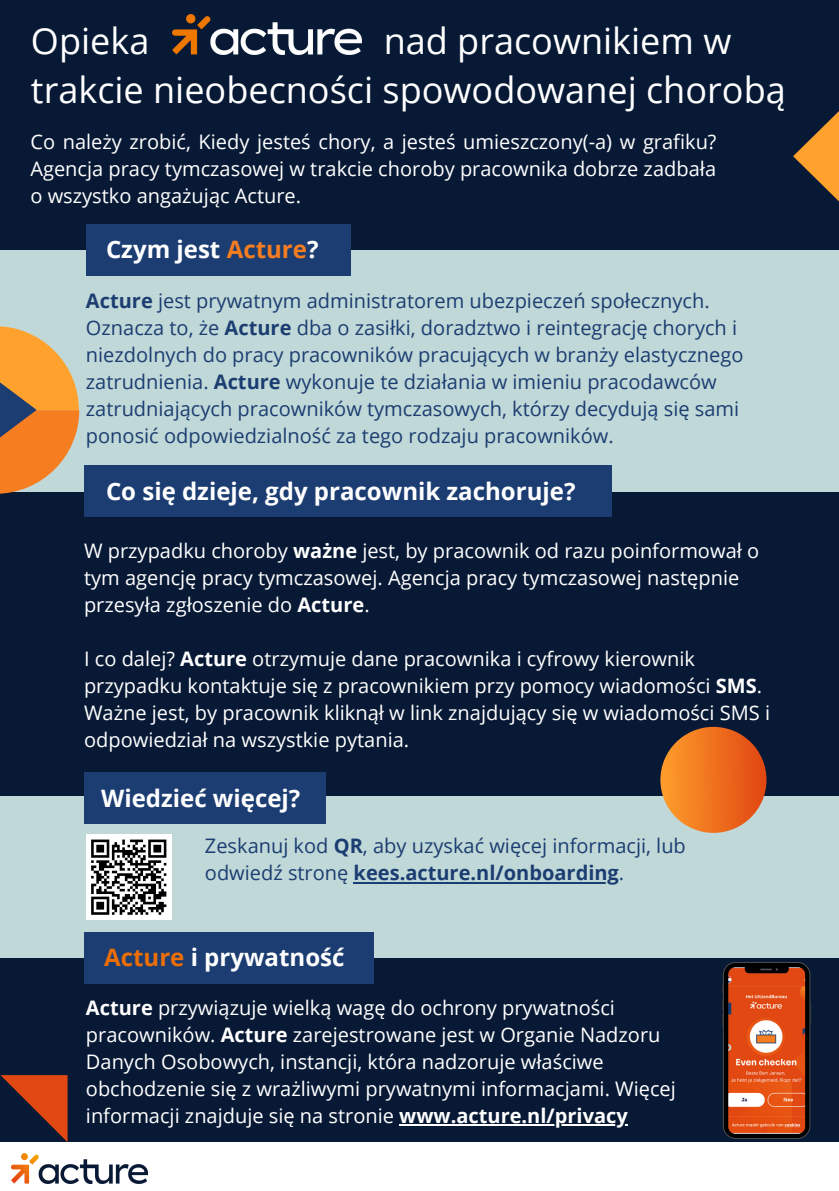
<style>
.page{position:relative;width:839px;height:1191px;background:#fff}
.page>*{position:absolute;margin:0;border:0;box-sizing:border-box;transform-origin:0 0}
.t1{font:36px/49.6px "Open Sans";color:#fff}
.t2{font:700 24px "Open Sans";color:#fff}
.t3{font:20px/27px "Open Sans";color:#fff}
.t4{font:20px/27px "Open Sans";color:#1c3d72}
.s1{color:#f67d20}
.s2{font-weight:700}
.s3{color:#eb6e07}
</style>
<div class="page">
<div style="left:0;top:0;width:838px;height:1191px;background:#081935"></div>
<div style="left:0;top:250px;width:838px;height:242px;background:#c0d8d7"></div>
<div style="left:0;top:796px;width:838px;height:162px;background:#c0d8d7"></div>
<div style="left:84px;top:773px;width:242px;height:51px;background:#1c3d72"></div>
<div style="left:0;top:1142px;width:838px;height:49px;background:#fff"></div>
<img style="left:11px;top:1154px;width:137px;height:30px">
<img style="left:172px;top:14px;width:189px;height:41px">
<div style="left:86px;top:224px;width:264px;height:51px;background:#1c3d72"></div>
<div style="left:84px;top:466px;width:527px;height:51px;background:#1c3d72"></div>
<div style="left:84px;top:933px;width:290px;height:51px;background:#1c3d72"></div>
<svg style="left:793px;top:112px;width:45px;height:89px"></svg>
<div style="left:660px;top:727px;width:106px;height:106px;background:linear-gradient(to right,#fb9d2e,#e34811);border-radius:50%"></div>
<svg style="left:0;top:326px;width:79px;height:168px"></svg>
<svg style="left:1px;top:1075px;width:67px;height:67px"></svg>
<div style="left:86px;top:834px;width:85px;height:86px;background:#fff"></div>
<svg style="left:91px;top:839px;width:76px;height:76px"></svg>
<svg style="left:722px;top:962px;width:89px;height:177px;background:#b8532d"></svg>
<hr style="left:399px;top:1124px;width:229px;height:2px;background:#fff">
<hr style="left:353px;top:882px;width:266px;height:1px;background:#1c3d72">
<h1 class="t1" style="left:31px;top:15px;width:756px;text-indent:353px">nad pracownikiem w trakcie nieobecności spowodowanej chorobą</h1>
<h1 class="t1" style="left:31px;top:15px;width:120px">Opieka</h1>
<p class="t3" style="left:30px;top:128px;width:687px;text-align:justify">Co należy zrobić, Kiedy jesteś chory, a jesteś umieszczony(-a) w grafiku?<br>Agencja pracy tymczasowej w trakcie choroby pracownika dobrze zadbała o wszystko angażując Acture.</p>
<p class="t2" style="left:106px;top:233px;width:214px">Czym jest <span class="s1">Acture</span>?</p>
<p class="t4" style="left:86px;top:287px;width:659px"><span class="s2">Acture</span> jest prywatnym administratorem ubezpieczeń społecznych.<br>Oznacza to, że <span class="s2">Acture</span> dba o zasiłki, doradztwo i reintegrację chorych i niezdolnych do pracy pracowników pracujących w branży elastycznego zatrudnienia. <span class="s2">Acture</span> wykonuje te działania w imieniu pracodawców zatrudniających pracowników tymczasowych, którzy decydują się sami ponosić odpowiedzialność za tego rodzaju pracowników.</p>
<p class="t2" style="left:106px;top:474px;width:471px">Co się dzieje, gdy pracownik zachoruje?</p>
<p class="t3" style="left:84px;top:537px;width:676px">W przypadku choroby <span class="s2">ważne</span> jest, by pracownik od razu poinformował o tym agencję pracy tymczasowej. Agencja pracy tymczasowej następnie przesyła zgłoszenie do <span class="s2">Acture</span>.</p>
<p class="t3" style="left:84px;top:645px;width:687px">I co dalej? <span class="s2">Acture</span> otrzymuje dane pracownika i cyfrowy kierownik przypadku kontaktuje się z pracownikiem przy pomocy wiadomości <span class="s2">SMS</span>.<br>Ważne jest, by pracownik kliknął w link znajdujący się w wiadomości SMS i odpowiedział na wszystkie pytania.</p>
<p class="t2" style="left:101px;top:782px;width:201px">Wiedzieć więcej?</p>
<p class="t4" style="left:205px;top:832px;width:482px">Zeskanuj kod <span class="s2">QR</span>, aby uzyskać więcej informacji, lub odwiedź stronę <span class="s2">kees.acture.nl/onboarding</span>.</p>
<p class="t2" style="left:104px;top:940px;width:242px"><span class="s3">Acture</span> i prywatność</p>
<p class="t3" style="left:86px;top:993px;width:591px"><span class="s2">Acture</span> przywiązuje wielką wagę do ochrony prywatności pracowników. <span class="s2">Acture</span> zarejestrowane jest w Organie Nadzoru Danych Osobowych, instancji, która nadzoruje właściwe obchodzenie się z wrażliwymi prywatnymi informacjami. Więcej informacji znajduje się na stronie <span class="s2">www.acture.nl/privacy</span></p>
</div>
